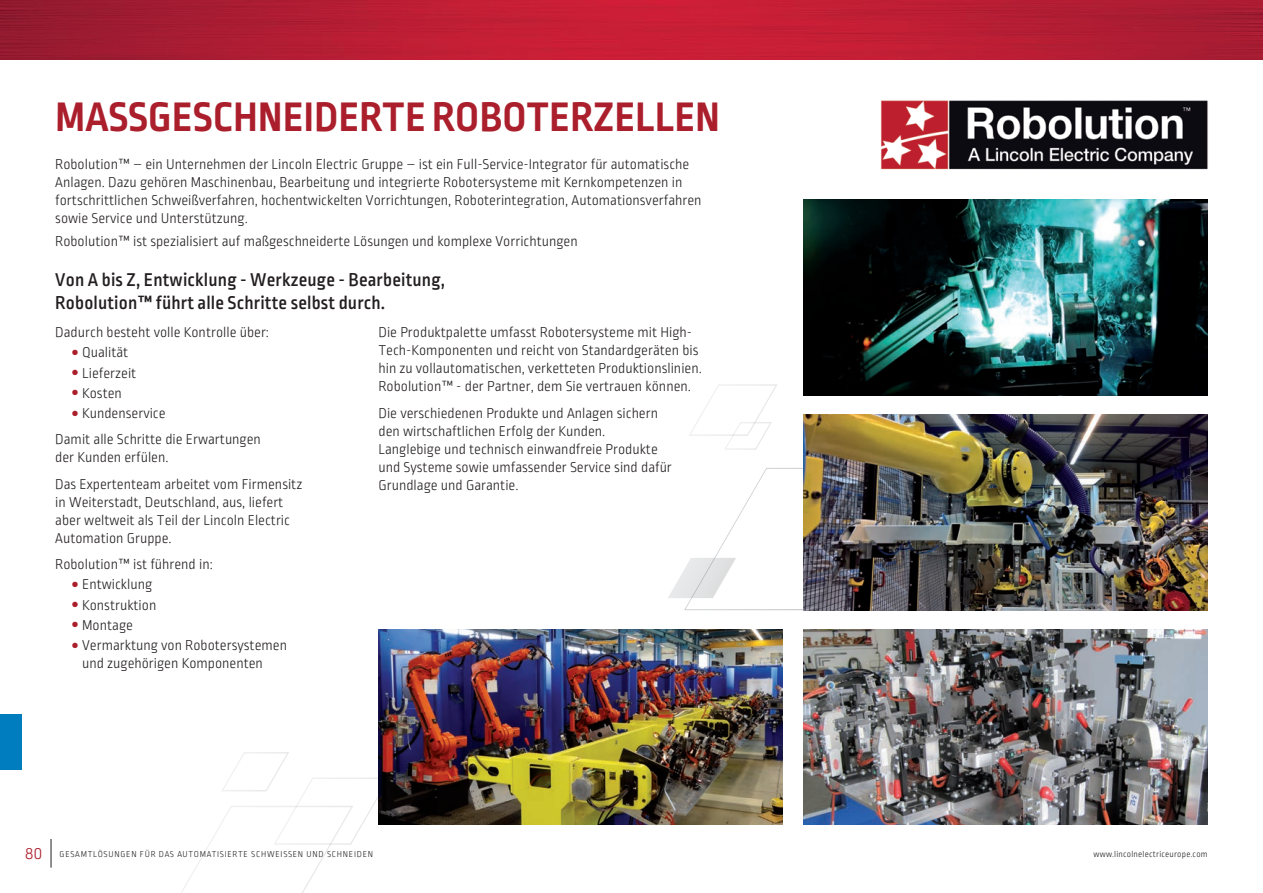
<style>
.page{position:relative;width:1263px;height:893px;background:#fff}
.page>*{position:absolute;margin:0;border:0;box-sizing:border-box;transform-origin:0 0}
.t1{font:700 43.5px "Ropa Sans Pro";letter-spacing:.01em;color:#ab1e2c}
.t2{font:500 19.5px/22.5px "Ropa Sans Pro";letter-spacing:.01em;color:#231f20}
.t3{font:300 15px/18px "Ropa Sans Pro";color:#231f20}
.t4{font:300 9px "Ropa Sans Pro";letter-spacing:.085em;color:#231f20}
.t5{font:300 9px "Ropa Sans Pro";letter-spacing:.025em;color:#231f20}
.s1{color:#ab1e2c}
.s2{font-size:18px;color:#ab1e2c}
</style>
<div class="page">
<svg style="left:689px;top:384px;width:88px;height:66px"></svg>
<svg style="left:181px;top:752px;width:197px;height:141px"></svg>
<svg style="left:668px;top:468px;width:136px;height:142px"></svg>
<img style="left:0;top:0;width:1262px;height:60px">
<hr style="left:1262px;top:0;width:1px;height:60px;background:#ab1e2c">
<div style="left:0;top:714px;width:21px;height:55px;background:#007dbe"></div>
<img style="left:880px;top:100px;width:328px;height:70px">
<img style="left:804px;top:200px;width:404px;height:195px">
<img style="left:804px;top:415px;width:404px;height:195px">
<img style="left:804px;top:629px;width:404px;height:196px">
<img style="left:378px;top:629px;width:404px;height:196px">
<svg style="left:51px;top:839px;width:1px;height:29px"></svg>
<h1 class="t1" style="left:55px;top:92px;width:666px">MASSGESCHNEIDERTE ROBOTERZELLEN</h1>
<p class="t3" style="left:55px;top:156px;width:648px">Robolution™ – ein Unternehmen der Lincoln Electric Gruppe – ist ein Full-Service-Integrator für automatische Anlagen. Dazu gehören Maschinenbau, Bearbeitung und integrierte Robotersysteme mit Kernkompetenzen in fortschrittlichen Schweißverfahren, hochentwickelten Vorrichtungen, Roboterintegration, Automationsverfahren sowie Service und Unterstützung.</p>
<p class="t3" style="left:55px;top:233px;width:524px">Robolution™ ist spezialisiert auf maßgeschneiderte Lösungen und komplexe Vorrichtungen</p>
<h2 class="t2" style="left:55px;top:270px;width:391px">Von A bis Z, Entwicklung - Werkzeuge - Bearbeitung,<br>Robolution™ führt alle Schritte selbst durch.</h2>
<p class="t3" style="left:55px;top:324px;width:215px">Dadurch besteht volle Kontrolle über:</p>
<p class="t3" style="left:72px;top:345px;width:58px"><span class="s1">●</span> Qualität</p>
<p class="t3" style="left:72px;top:365px;width:66px"><span class="s1">●</span> Lieferzeit</p>
<p class="t3" style="left:72px;top:385px;width:51px"><span class="s1">●</span> Kosten</p>
<p class="t3" style="left:55px;top:401px;width:207px;line-height:26.5px;text-indent:17px"><span class="s1">●</span> Kundenservice<br>Damit alle Schritte die Erwartungen</p>
<p class="t3" style="left:55px;top:445px;width:249px;line-height:26.5px">der Kunden erfülen.<br>Das Expertenteam arbeitet vom Firmensitz</p>
<p class="t3" style="left:55px;top:494px;width:236px">in Weiterstadt, Deutschland, aus, liefert aber weltweit als Teil der Lincoln Electric<br>Automation Gruppe.</p>
<p class="t3" style="left:55px;top:556px;width:159px">Robolution™ ist führend in:</p>
<p class="t3" style="left:72px;top:577px;width:81px"><span class="s1">●</span> Entwicklung</p>
<p class="t3" style="left:72px;top:597px;width:86px"><span class="s1">●</span> Konstruktion</p>
<p class="t3" style="left:72px;top:617px;width:62px"><span class="s1">●</span> Montage</p>
<p class="t3" style="left:82px;top:637px;width:206px;text-indent:-10px"><span class="s1">●</span> Vermarktung von Robotersystemen und zugehörigen Komponenten</p>
<p class="t3" style="left:378px;top:324px;width:323px">Die Produktpalette umfasst Robotersysteme mit High-Tech-Komponenten und reicht von Standardgeräten bis hin zu vollautomatischen, verketteten Produktionslinien.<br>Robolution™ - der Partner, dem Sie vertrauen können.</p>
<p class="t3" style="left:378px;top:405px;width:295px">Die verschiedenen Produkte und Anlagen sichern den wirtschaftlichen Erfolg der Kunden.<br>Langlebige und technisch einwandfreie Produkte und Systeme sowie umfassender Service sind dafür Grundlage und Garantie.</p>
<p class="t4" style="left:25px;top:850px;width:349px"><span class="s2">80</span> GESAMTLÖSUNGEN FÜR DAS AUTOMATISIERTE SCHWEISSEN UND SCHNEIDEN</p>
<p class="t5" style="left:1093px;top:850px;width:116px">www.lincolnelectriceurope.com</p>
</div>
